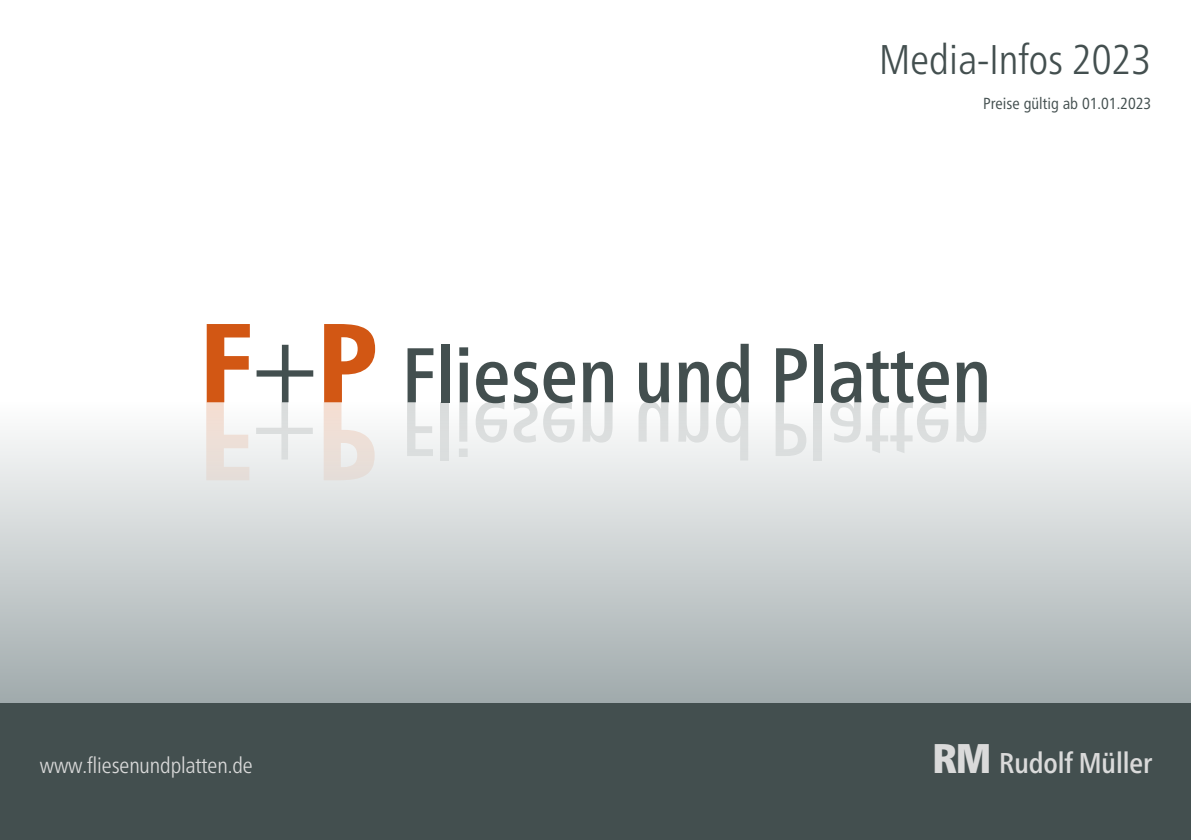
<style>
.page{position:relative;width:1191px;height:840px;background:#fff}
.page>*{position:absolute;margin:0;border:0;box-sizing:border-box;transform-origin:0 0}
.t1{font:800 condensed 112px "Frutiger Neue LT Pro";color:#d25714}
.t2{font:500 condensed 77.2px "Frutiger Neue LT Pro";color:#434f4f}
.t3{font:300 condensed 41.4px "Frutiger Neue LT Pro";color:#434f4f}
.t4{font:500 condensed 28.6px "Frutiger Neue LT Pro";letter-spacing:-.005em;color:#dadada}
.t5{font:300 condensed 22px "Frutiger Neue LT Pro";letter-spacing:-.005em;color:#dadada}
.t6{font:condensed 16px "Frutiger Neue LT Pro";color:#434f4f}
.s1{font-weight:300;color:#434f4f}
.s2{font-weight:900;font-size:41.4px}
</style>
<div class="page">
<div style="left:0;top:402px;width:1191px;height:302px;background:linear-gradient(to bottom,#fefefe,#a0aaac)"></div>
<div style="left:0;top:703px;width:1191px;height:136px;background:#434f4f"></div>
<h3 class="t3" style="left:879px;top:35px;width:273px">Media-Infos 2023</h3>
<p class="t6" style="left:983px;top:94px;width:170px">Preise gültig ab 01.01.2023</p>
<h1 class="t1" style="left:199px;top:296px;width:180px">F<span class="s1">+</span> P</h1>
<h2 class="t2" style="left:402px;top:330px;width:591px">Fliesen und Platten</h2>
<h3 class="t5" style="left:40px;top:752px;width:214px">www.fliesenundplatten.de</h3>
<h3 class="t4" style="left:932px;top:746px;width:221px"><span class="s2">RM</span> Rudolf Müller</h3>
</div>
